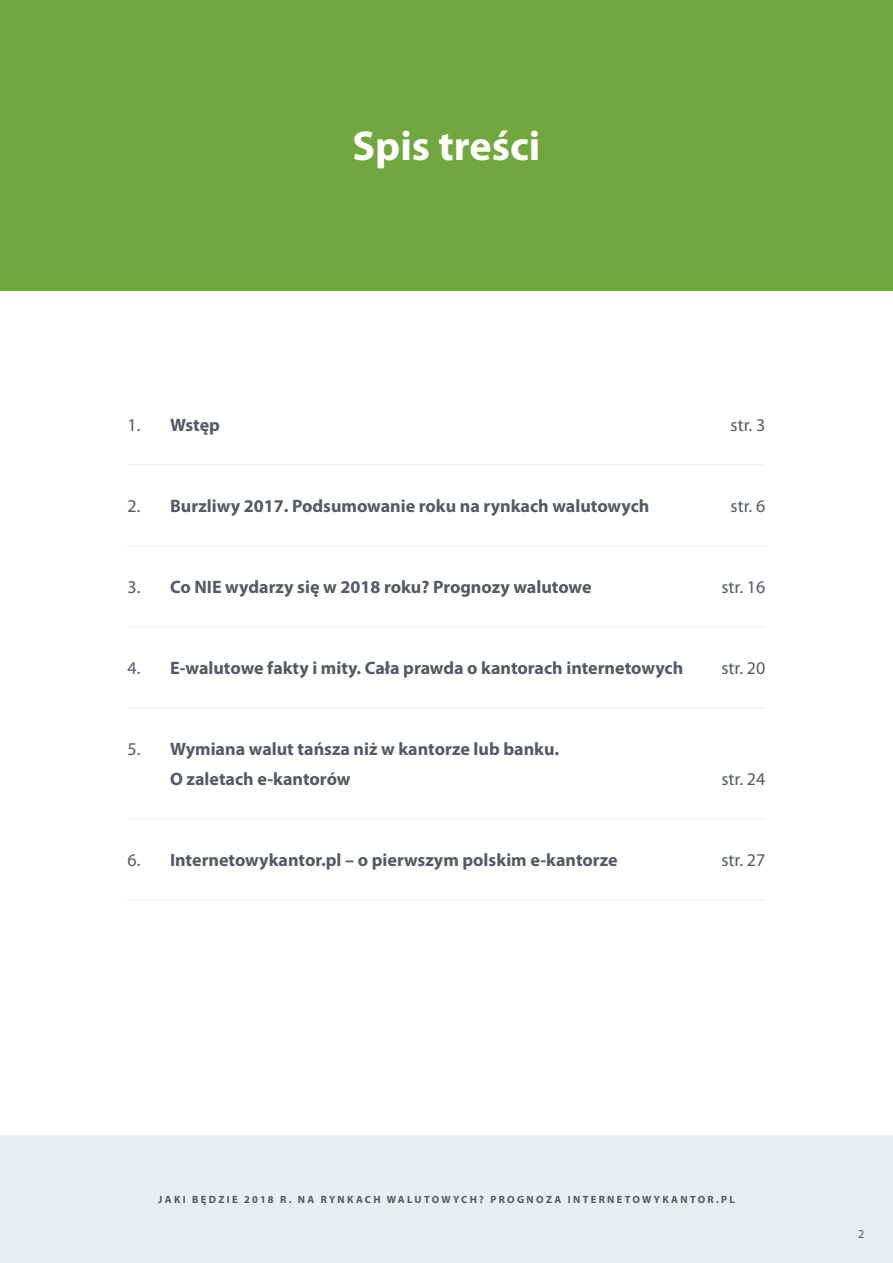
<style>
.page{position:relative;width:893px;height:1263px;background:#fff}
.page>*{position:absolute;margin:0;border:0;box-sizing:border-box;transform-origin:0 0}
.t1{font:700 42px "Myriad Pro";color:#fff}
.t2{font:700 18px/30px "Myriad Pro";color:#535a65}
.t3{font:18px "Myriad Pro";color:#535a65}
.t4{font:12px "Myriad Pro";color:#535a65}
.t5{font:700 10.5px "Myriad Pro";letter-spacing:.22em;color:#535a65}
.s1{font-weight:400}
</style>
<div class="page">
<div style="left:0;top:0;width:893px;height:291px;background:#72a63e"></div>
<div style="left:0;top:1135px;width:893px;height:128px;background:#eaedf2"></div>
<hr style="left:128px;top:464px;width:637px;height:1px;background:#eaedf2">
<hr style="left:128px;top:545px;width:637px;height:1px;background:#eaedf2">
<hr style="left:128px;top:627px;width:637px;height:1px;background:#eaedf2">
<hr style="left:128px;top:708px;width:637px;height:1px;background:#eaedf2">
<hr style="left:128px;top:819px;width:637px;height:1px;background:#eaedf2">
<hr style="left:128px;top:900px;width:637px;height:1px;background:#eaedf2">
<h1 class="t1" style="left:353px;top:122px;width:189px">Spis treści</h1>
<p class="t2" style="left:128px;top:410px;width:94px"><span class="s1">1.</span> Wstęp</p>
<p class="t3" style="left:731px;top:415px;width:36px">str. 3</p>
<p class="t2" style="left:128px;top:491px;width:523px"><span class="s1">2.</span> Burzliwy 2017. Podsumowanie roku na rynkach walutowych</p>
<p class="t3" style="left:731px;top:496px;width:36px">str. 6</p>
<p class="t2" style="left:128px;top:572px;width:465px"><span class="s1">3.</span> Co NIE wydarzy się w 2018 roku? Prognozy walutowe</p>
<p class="t3" style="left:721px;top:577px;width:46px">str. 16</p>
<p class="t2" style="left:128px;top:653px;width:557px"><span class="s1">4.</span> E-walutowe fakty i mity. Cała prawda o kantorach internetowych</p>
<p class="t3" style="left:721px;top:658px;width:46px">str. 20</p>
<p class="t2" style="left:170px;top:734px;width:390px;text-indent:-43px"><span class="s1">5.</span> Wymiana walut tańsza niż w kantorze lub banku.<br>O zaletach e-kantorów</p>
<p class="t3" style="left:721px;top:769px;width:46px">str. 24</p>
<p class="t2" style="left:128px;top:845px;width:492px"><span class="s1">6.</span> Internetowykantor.pl – o pierwszym polskim e-kantorze</p>
<p class="t3" style="left:721px;top:850px;width:46px">str. 27</p>
<p class="t5" style="left:158px;top:1193px;width:578px">JAKI BĘDZIE 2018 R. NA RYNKACH WALUTOWYCH? PROGNOZA INTERNETOWYKANTOR.PL</p>
<p class="t4" style="left:858px;top:1227px;width:8px">2</p>
</div>
